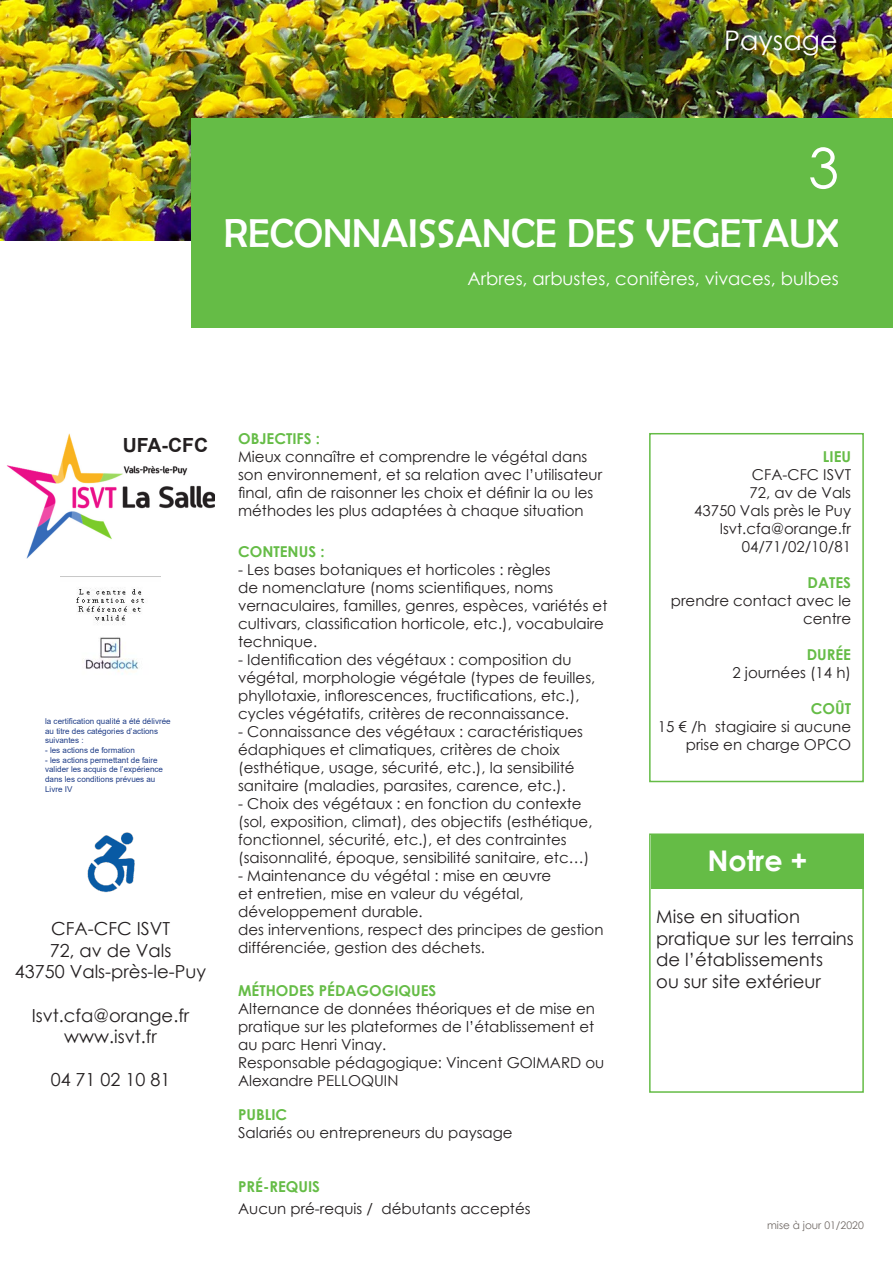
<style>
.page{position:relative;width:893px;height:1263px;background:#fff}
.page>*{position:absolute;margin:0;border:0;box-sizing:border-box;transform-origin:0 0}
.t1{font:55.5px "Century Gothic";color:#fff}
.t2{font:40.5px "Berlin Sans FB";color:#fff}
.t3{font:700 28.5px "Century Gothic";color:#fff}
.t4{font:27px "Century Gothic";color:#fff}
.t5{font:700 19.5px "Arial";color:#231f20}
.t6{font:18px/21.6px "Century Gothic";color:#231f20}
.t7{font:18px "Century Gothic";color:#fff}
.t8{font:15px/18px "Century Gothic";color:#231f20}
.t9{font:700 15px "Century Gothic";color:#65bc46}
.t10{font:10.5px "Century Gothic";color:#706965}
.t11{font:8.1px/9.6px "Arial";color:#1f3d87}
</style>
<div class="page">
<img style="left:0;top:0;width:892px;height:240px">
<div style="left:191px;top:118px;width:702px;height:209px;background:#65bc46"></div>
<div style="left:649px;top:433px;width:215px;height:349px;border:2px solid #65bc46"></div>
<div style="left:651px;top:834px;width:213px;height:54px;background:#65bc46"></div>
<div style="left:649px;top:833px;width:215px;height:260px;border:2px solid #65bc46"></div>
<img style="left:87px;top:832px;width:48px;height:61px">
<img style="left:7px;top:433px;width:208px;height:126px">
<img style="left:60px;top:576px;width:101px;height:99px">
<p class="t4" style="left:724px;top:21px;width:115px">Paysage</p>
<p class="t1" style="left:808px;top:129px;width:32px">3</p>
<p class="t2" style="left:224px;top:210px;width:616px">RECONNAISSANCE DES VEGETAUX</p>
<p class="t7" style="left:467px;top:266px;width:373px">Arbres, arbustes, conifères, vivaces, bulbes</p>
<p class="t5" style="left:123px;top:431px;width:87px">UFA-CFC</p>
<p class="t11" style="left:45px;top:716px;width:127px">la certification qualité a été délivrée au titre des catégories d’actions suivantes :</p>
<p class="t11" style="left:45px;top:745px;width:91px">- les actions de formation</p>
<p class="t11" style="left:45px;top:755px;width:119px">- les actions permettant de faire valider les acquis de l’expérience dans les conditions prévues au<br>Livre IV</p>
<p class="t6" style="left:51px;top:917px;width:120px">CFA-CFC ISVT</p>
<p class="t6" style="left:50px;top:939px;width:123px">72, av de Vals</p>
<p class="t6" style="left:15px;top:961px;width:193px">43750 Vals-près-le-Puy</p>
<p class="t6" style="left:32px;top:1004px;width:159px">Isvt.cfa@orange.fr</p>
<p class="t6" style="left:64px;top:1025px;width:94px">www.isvt.fr</p>
<p class="t6" style="left:51px;top:1069px;width:121px">04 71 02 10 81</p>
<p class="t9" style="left:238px;top:427px;width:83px">OBJECTIFS :</p>
<p class="t8" style="left:238px;top:448px;width:366px">Mieux connaître et comprendre le végétal dans son environnement, et sa relation avec l’utilisateur final, afin de raisonner les choix et définir la ou les méthodes les plus adaptées à chaque situation</p>
<p class="t9" style="left:238px;top:540px;width:88px">CONTENUS :</p>
<p class="t8" style="left:238px;top:560px;width:371px">- Les bases botaniques et horticoles : règles<br>de nomenclature (noms scientifiques, noms vernaculaires, familles, genres, espèces, variétés et cultivars, classification horticole, etc.), vocabulaire technique.</p>
<p class="t8" style="left:238px;top:650px;width:359px">- Identification des végétaux : composition du végétal, morphologie végétale (types de feuilles, phyllotaxie, inflorescences, fructifications, etc.), cycles végétatifs, critères de reconnaissance.</p>
<p class="t8" style="left:238px;top:722px;width:346px">- Connaissance des végétaux : caractéristiques édaphiques et climatiques, critères de choix (esthétique, usage, sécurité, etc.), la sensibilité sanitaire (maladies, parasites, carence, etc.).</p>
<p class="t8" style="left:238px;top:794px;width:356px">- Choix des végétaux : en fonction du contexte (sol, exposition, climat), des objectifs (esthétique, fonctionnel, sécurité, etc.), et des contraintes (saisonnalité, époque, sensibilité sanitaire, etc…)</p>
<p class="t8" style="left:238px;top:866px;width:315px">- Maintenance du végétal : mise en œuvre et entretien, mise en valeur du végétal, développement durable.</p>
<p class="t8" style="left:238px;top:920px;width:367px">des interventions, respect des principes de gestion différenciée, gestion des déchets.</p>
<p class="t9" style="left:238px;top:979px;width:200px">MÉTHODES PÉDAGOGIQUES</p>
<p class="t8" style="left:238px;top:999px;width:358px;text-align:justify">Alternance de données théoriques et de mise en pratique sur les plateformes de l’établissement et au parc Henri Vinay.</p>
<p class="t8" style="left:238px;top:1053px;width:368px">Responsable pédagogique: Vincent GOIMARD ou<br>Alexandre PELLOQUIN</p>
<p class="t9" style="left:238px;top:1103px;width:51px">PUBLIC</p>
<p class="t8" style="left:238px;top:1124px;width:276px">Salariés ou entrepreneurs du paysage</p>
<p class="t9" style="left:238px;top:1175px;width:83px">PRÉ-REQUIS</p>
<p class="t8" style="left:238px;top:1199px;width:294px">Aucun pré-requis / débutants acceptés</p>
<p class="t9" style="left:823px;top:445px;width:30px">LIEU</p>
<p class="t8" style="left:752px;top:466px;width:101px">CFA-CFC ISVT</p>
<p class="t8" style="left:750px;top:484px;width:103px">72, av de Vals</p>
<p class="t8" style="left:694px;top:502px;width:158px">43750 Vals près le Puy</p>
<p class="t8" style="left:720px;top:520px;width:133px">Isvt.cfa@orange.fr</p>
<p class="t8" style="left:742px;top:538px;width:111px">04/71/02/10/81</p>
<p class="t9" style="left:808px;top:571px;width:45px">DATES</p>
<p class="t8" style="left:671px;top:592px;width:182px;text-align:right">prendre contact avec le centre</p>
<p class="t9" style="left:807px;top:643px;width:46px">DURÉE</p>
<p class="t8" style="left:732px;top:664px;width:120px">2 journées (14 h)</p>
<p class="t9" style="left:811px;top:697px;width:42px">COÛT</p>
<p class="t8" style="left:658px;top:718px;width:195px;text-align:right">15 € /h stagiaire si aucune prise en charge OPCO</p>
<p class="t3" style="left:707px;top:839px;width:102px">Notre +</p>
<p class="t6" style="left:656px;top:906px;width:145px">Mise en situation</p>
<p class="t6" style="left:656px;top:927px;width:199px">pratique sur les terrains de l’établissements</p>
<p class="t6" style="left:656px;top:970px;width:166px">ou sur site extérieur</p>
<p class="t10" style="left:767px;top:1217px;width:98px">mise à jour 01/2020</p>
</div>
